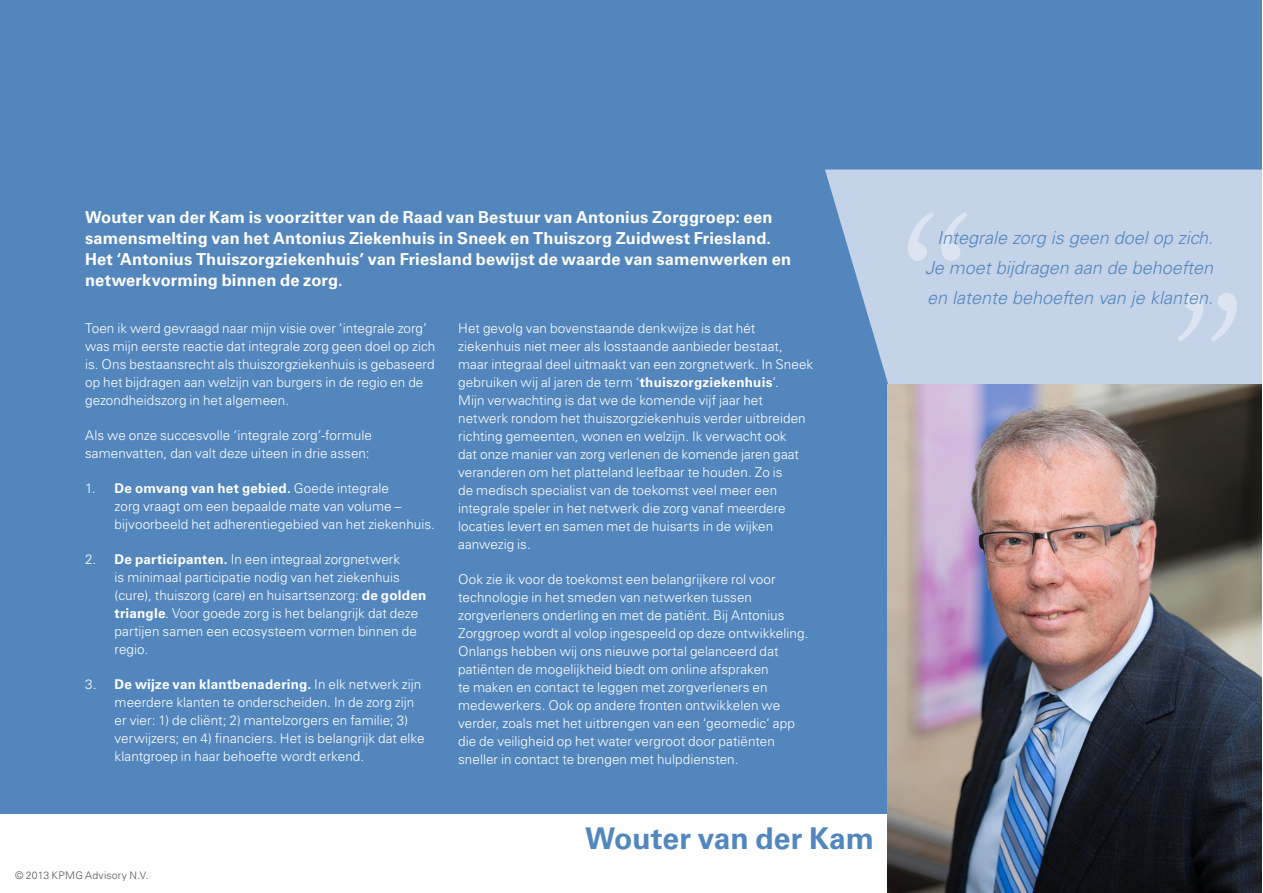
<style>
.page{position:relative;width:1263px;height:893px;background:#fff}
.page>*{position:absolute;margin:0;border:0;box-sizing:border-box;transform-origin:0 0}
.t1{font:300 225px "Archer";color:#fff}
.t2{font:700 30px "Univers LT Std";color:#5287be}
.t3{font:italic 300 18px/30px "Univers LT Std";color:#5287be;text-align:justify}
.t4{font:700 16.5px/21px "Univers LT Std";letter-spacing:.005em;color:#fff}
.t5{font:300 13.5px/18px "Univers LT Std";letter-spacing:.005em;color:#fff}
.t6{font:300 10.5px "Univers LT Std";letter-spacing:.02em;color:#57585a}
.s1{font-weight:700}
</style>
<div class="page">
<div style="left:0;top:0;width:1262px;height:813px;background:#5286bd"></div>
<svg style="left:825px;top:170px;width:437px;height:215px;background:#b9cbe4"></svg>
<img style="left:888px;top:385px;width:374px;height:508px">
<p class="t4" style="left:85px;top:207px;width:708px">Wouter van der Kam is voorzitter van de Raad van Bestuur van Antonius Zorggroep: een samensmelting van het Antonius Ziekenhuis in Sneek en Thuiszorg Zuidwest Friesland.<br>Het ‘Antonius Thuiszorgziekenhuis’ van Friesland bewijst de waarde van samenwerken en netwerkvorming binnen de zorg.</p>
<p class="t5" style="left:85px;top:320px;width:352px">Toen ik werd gevraagd naar mijn visie over ‘integrale zorg’ was mijn eerste reactie dat integrale zorg geen doel op zich is. Ons bestaansrecht als thuiszorgziekenhuis is gebaseerd op het bijdragen aan welzijn van burgers in de regio en de gezondheidszorg in het algemeen.</p>
<p class="t5" style="left:85px;top:427px;width:288px">Als we onze succesvolle ‘integrale zorg’-formule samenvatten, dan valt deze uiteen in drie assen:</p>
<p class="t5" style="left:115px;top:480px;width:322px;text-indent:-30px">1. <span class="s1">De omvang van het gebied.</span> Goede integrale<br>zorg vraagt om een bepaalde mate van volume – bijvoorbeeld het adherentiegebied van het ziekenhuis.</p>
<p class="t5" style="left:115px;top:551px;width:313px;text-indent:-30px">2. <span class="s1">De participanten.</span> In een integraal zorgnetwerk<br>is minimaal participatie nodig van het ziekenhuis (cure), thuiszorg (care) en huisartsenzorg: <span class="s1">de golden triangle</span>. Voor goede zorg is het belangrijk dat deze partijen samen een ecosysteem vormen binnen de regio.</p>
<p class="t5" style="left:115px;top:676px;width:311px;text-indent:-30px">3. <span class="s1">De wijze van klantbenadering.</span> In elk netwerk zijn meerdere klanten te onderscheiden. In de zorg zijn er vier: 1) de cliënt; 2) mantelzorgers en familie; 3) verwijzers; en 4) financiers. Het is belangrijk dat elke klantgroep in haar behoefte wordt erkend.</p>
<p class="t5" style="left:458px;top:320px;width:357px">Het gevolg van bovenstaande denkwijze is dat hét ziekenhuis niet meer als losstaande aanbieder bestaat, maar integraal deel uitmaakt van een zorgnetwerk. In Sneek gebruiken wij al jaren de term ‘<span class="s1">thuiszorgziekenhuis</span>’.<br>Mijn verwachting is dat we de komende vijf jaar het netwerk rondom het thuiszorgziekenhuis verder uitbreiden richting gemeenten, wonen en welzijn. Ik verwacht ook<br>dat onze manier van zorg verlenen de komende jaren gaat veranderen om het platteland leefbaar te houden. Zo is<br>de medisch specialist van de toekomst veel meer een integrale speler in het netwerk die zorg vanaf meerdere locaties levert en samen met de huisarts in de wijken aanwezig is.</p>
<p class="t5" style="left:458px;top:571px;width:352px">Ook zie ik voor de toekomst een belangrijkere rol voor technologie in het smeden van netwerken tussen zorgverleners onderling en met de patiënt. Bij Antonius Zorggroep wordt al volop ingespeeld op deze ontwikkeling.<br>Onlangs hebben wij ons nieuwe portal gelanceerd dat patiënten de mogelijkheid biedt om online afspraken<br>te maken en contact te leggen met zorgverleners en medewerkers. Ook op andere fronten ontwikkelen we verder, zoals met het uitbrengen van een ‘geomedic’ app die de veiligheid op het water vergroot door patiënten sneller in contact te brengen met hulpdiensten.</p>
<p class="t6" style="left:15px;top:869px;width:135px">© 2013 KPMG Advisory N.V.</p>
<h2 class="t2" style="left:585px;top:821px;width:290px">Wouter van der Kam</h2>
<h1 class="t1" style="left:899px;top:144px;width:74px">“</h1>
<h3 class="t3" style="left:925px;top:223px;width:289px;text-indent:12px">Integrale zorg is geen doel op zich.<br>Je moet bijdragen aan de behoeften en latente behoeften van je klanten.</h3>
<h1 class="t1" style="left:1245px;top:410px;width:74px;rotate:-180deg">“</h1>
</div>
